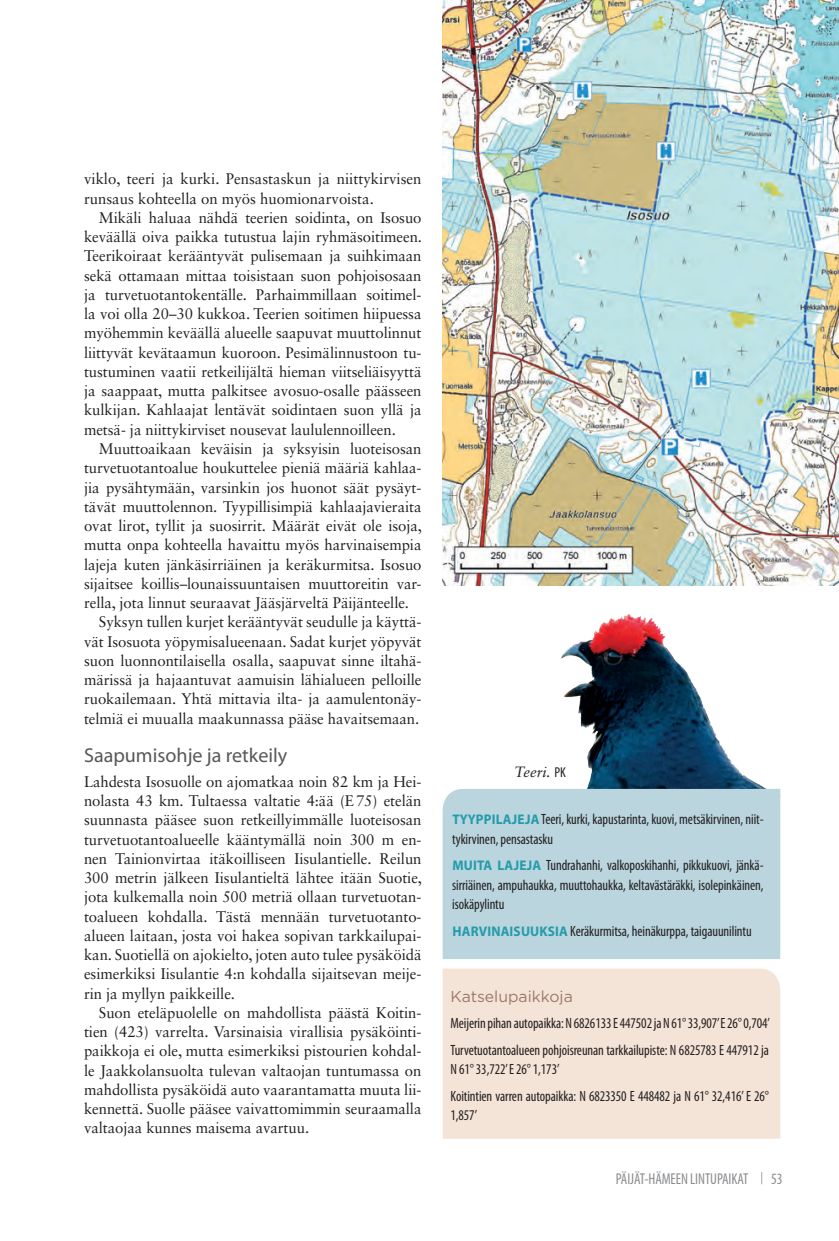
<style>
.page{position:relative;width:839px;height:1241px;background:#fff}
.page>*{position:absolute;margin:0;border:0;box-sizing:border-box;transform-origin:0 0}
.t1{font:20.12px "Myriad Pro";color:#57585a}
.t2{font:condensed 15.75px "Myriad Pro";letter-spacing:-.005em;color:#8a8c8f;scale:.95 1}
.t3{font:15.75px "Gotham";color:#9f7869}
.t4{font:15.4px/19.2px "Sabon LT Std";letter-spacing:-.005em;color:#231f20;text-align:justify}
.t5{font:condensed 14.88px/19.2px "Myriad Pro";letter-spacing:-.005em;color:#231f20;scale:.95 1}
.t6{font:italic 14.88px "Sabon LT Std";color:#231f20}
.s1{font-family:"Myriad Pro";font-style:normal;font-stretch:condensed;font-size:14.35px}
.s2{font-weight:700;font-stretch:normal;font-size:14px;color:#239baa}
</style>
<div class="page">
<svg style="left:761px;top:1172px;width:1px;height:12px"></svg>
<img style="left:476px;top:585px;width:305px;height:211px">
<div style="left:442px;top:968px;width:338px;height:170px;background:#f3e4d7"></div>
<div style="left:442px;top:789px;width:338px;height:170px;background:#bad5dd"></div>
<img style="left:442px;top:0;width:397px;height:585px">
<p class="t4" style="left:84px;top:169px;width:339px">viklo, teeri ja kurki. Pensastaskun ja niittykirvisen runsaus kohteella on myös huomionarvoista.</p>
<p class="t4" style="left:84px;top:208px;width:339px;text-indent:15px">Mikäli haluaa nähdä teerien soidinta, on Isosuo keväällä oiva paikka tutustua lajin ryhmäsoitimeen.<br>Teerikoiraat kerääntyvät pulisemaan ja suihkimaan sekä ottamaan mittaa toisistaan suon pohjoisosaan ja turvetuotantokentälle. Parhaimmillaan soitimel&shy;la voi olla 20–30 kukkoa. Teerien soitimen hiipuessa myöhemmin keväällä alueelle saapuvat muuttolinnut liittyvät kevätaamun kuoroon. Pesimälinnustoon tu&shy;tustuminen vaatii retkeilijältä hieman viitseliäisyyttä ja saappaat, mutta palkitsee avosuo-osalle päässeen kulkijan. Kahlaajat lentävät soidintaen suon yllä ja metsä- ja niittykirviset nousevat laululennoilleen.</p>
<p class="t4" style="left:99px;top:439px;width:324px">Muuttoaikaan keväisin ja syksyisin luoteisosan</p>
<p class="t4" style="left:84px;top:458px;width:339px">turvetuotantoalue houkuttelee pieniä määriä kahlaa-</p>
<p class="t4" style="left:84px;top:477px;width:339px">jia pysähtymään, varsinkin jos huonot säät pysäyt-</p>
<p class="t4" style="left:84px;top:496px;width:339px">tävät muuttolennon. Tyypillisimpiä kahlaajavieraita</p>
<p class="t4" style="left:84px;top:516px;width:339px">ovat lirot, tyllit ja suosirrit. Määrät eivät ole isoja,</p>
<p class="t4" style="left:84px;top:535px;width:339px">mutta onpa kohteella havaittu myös harvinaisempia</p>
<p class="t4" style="left:84px;top:554px;width:339px">lajeja kuten jänkäsirriäinen ja keräkurmitsa. Isosuo</p>
<p class="t4" style="left:84px;top:573px;width:339px">sijaitsee koillis–lounaissuuntaisen muuttoreitin var-</p>
<p class="t4" style="left:84px;top:593px;width:326px">rella, jota linnut seuraavat Jääsjärveltä Päijänteelle.</p>
<p class="t4" style="left:99px;top:612px;width:324px">Syksyn tullen kurjet kerääntyvät seudulle ja käyttä-</p>
<p class="t4" style="left:84px;top:631px;width:339px">vät Isosuota yöpymisalueenaan. Sadat kurjet yöpyvät</p>
<p class="t4" style="left:84px;top:650px;width:339px">suon luonnontilaisella osalla, saapuvat sinne iltahä-</p>
<p class="t4" style="left:84px;top:670px;width:339px">märissä ja hajaantuvat aamuisin lähialueen pelloille</p>
<p class="t4" style="left:84px;top:689px;width:339px">ruokailemaan. Yhtä mittavia ilta- ja aamulentonäy-</p>
<p class="t4" style="left:84px;top:708px;width:336px">telmiä ei muualla maakunnassa pääse havaitsemaan.</p>
<h1 class="t1" style="left:84px;top:742px;width:205px">Saapumisohje ja retkeily</h1>
<p class="t4" style="left:84px;top:771px;width:339px">Lahdesta Isosuolle on ajomatkaa noin 82 km ja Hei&shy;nolasta 43 km. Tultaessa valtatie 4:ää (E75) etelän suunnasta pääsee suon retkeillyimmälle luoteisosan turvetuotantoalueelle kääntymällä noin 300 m en&shy;nen Tainionvirtaa itäkoilliseen Iisulantielle. Reilun 300 metrin jälkeen Iisulantieltä lähtee itään Suotie, jota kulkemalla noin 500 metriä ollaan turvetuotan&shy;toalueen kohdalla. Tästä mennään turvetuotanto&shy;alueen laitaan, josta voi hakea sopivan tarkkailupai&shy;kan. Suotiellä on ajokielto, joten auto tulee pysäköidä esimerkiksi Iisulantie 4:n kohdalla sijaitsevan meije&shy;rin ja myllyn paikkeille.</p>
<p class="t4" style="left:84px;top:1002px;width:339px;text-indent:15px">Suon eteläpuolelle on mahdollista päästä Koitin&shy;tien (423) varrelta. Varsinaisia virallisia pysäköinti&shy;paikkoja ei ole, mutta esimerkiksi pistourien kohdal&shy;le Jaakkolansuolta tulevan valtaojan tuntumassa on mahdollista pysäköidä auto vaarantamatta muuta lii&shy;kennettä. Suolle pääsee vaivattomimmin seuraamalla valtaojaa kunnes maisema avartuu.</p>
<p class="t6" style="left:514px;top:763px;width:53px">Teeri. <span class="s1">PK</span></p>
<p class="t5" style="left:452px;top:809px;width:329px"><span class="s2">TYYPPILAJEJA</span> Teeri, kurki, kapustarinta, kuovi, metsäkirvinen, niit&shy;tykirvinen, pensastasku</p>
<p class="t5" style="left:452px;top:855px;width:329px;text-align:justify"><span class="s2">MUITA LAJEJA</span> Tundrahanhi, valkoposkihanhi, pikkukuovi, jänkä&shy;sirriäinen, ampuhaukka, muuttohaukka, keltavästäräkki, isolepinkäinen, isokäpylintu</p>
<p class="t5" style="left:452px;top:920px;width:316px"><span class="s2">HARVINAISUUKSIA</span> Keräkurmitsa, heinäkurppa, taigauunilintu</p>
<p class="t3" style="left:450px;top:986px;width:124px">Katselupaikkoja</p>
<p class="t5" style="left:450px;top:1010px;width:338px;line-height:26.6px">Meijerin pihan autopaikka: N 6826133 E 447502 ja N 61° 33,907’E 26° 0,704’<br>Turvetuotantoalueen pohjoisreunan tarkkailupiste: N 6825783 E 447912 ja</p>
<p class="t5" style="left:450px;top:1055px;width:337px;line-height:26.6px">N 61° 33,722’ E 26° 1,173’<br>Koitintien varren autopaikka: N 6823350 E 448482 ja N 61° 32,416’ E 26°</p>
<p class="t5" style="left:450px;top:1105px;width:30px">1,857’</p>
<p class="t2" style="left:616px;top:1169px;width:141px">PÄIJÄT-HÄMEEN LINTUPAIKAT</p>
<p class="t2" style="left:771px;top:1169px;width:14px">53</p>
</div>
